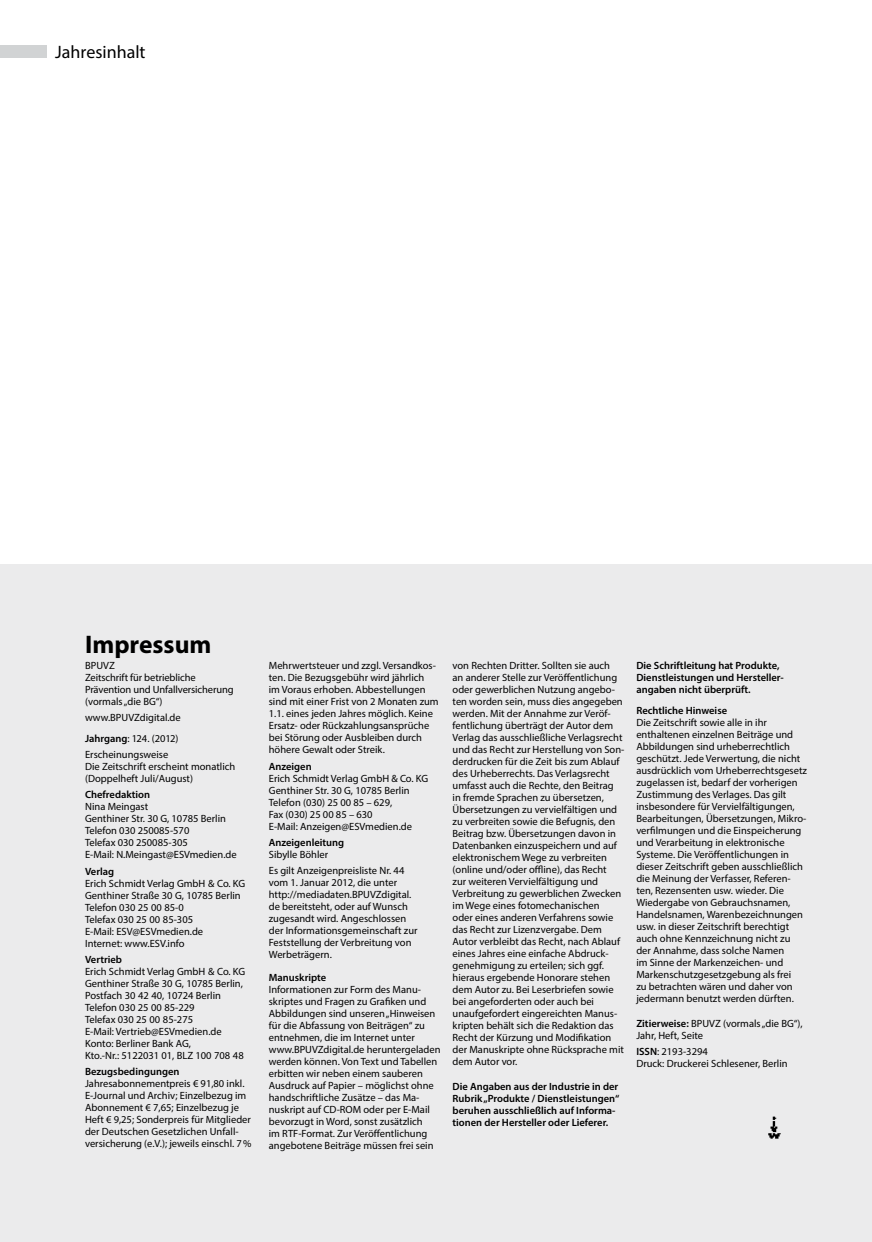
<style>
.page{position:relative;width:872px;height:1242px;background:#fff}
.page>*{position:absolute;margin:0;border:0;box-sizing:border-box;transform-origin:0 0}
.t1{font:700 25.5px "Myriad Pro";color:#000}
.t2{font:18px "Myriad Pro";color:#000}
.t3{font:10.5px/12px "Myriad Pro";color:#000}
.t4{font:600 10.5px/12px "Myriad Pro";color:#000}
.s1{font-weight:600}
</style>
<div class="page">
<div style="left:0;top:46px;width:47px;height:12px;background:#d1d3d4"></div>
<div style="left:0;top:564px;width:872px;height:678px;background:#ebebec"></div>
<img style="left:768px;top:1116px;width:13px;height:23px">
<h2 class="t2" style="left:55px;top:41px;width:92px">Jahresinhalt</h2>
<h1 class="t1" style="left:85px;top:627px;width:128px">Impressum</h1>
<p class="t3" style="left:85px;top:659px;width:150px">BPUVZ<br>Zeitschrift für betriebliche<br>Prävention und Unfallversicherung (vormals „die BG“)</p>
<p class="t3" style="left:85px;top:707px;width:97px;line-height:20.5px">www.BPUVZdigital.de<br><span class="s1">Jahrgang</span>: 124. (2012)</p>
<p class="t3" style="left:85px;top:748px;width:152px">Erscheinungsweise<br>Die Zeitschrift erscheint monatlich (Doppelheft Juli/August)</p>
<p class="t4" style="left:85px;top:788px;width:67px">Chefredaktion</p>
<p class="t3" style="left:85px;top:801px;width:153px">Nina Meingast<br>Genthiner Str. 30 G, 10785 Berlin<br>Telefon 030 250085-570<br>Telefax 030 250085-305<br>E-Mail: N.Meingast@ESVmedien.de</p>
<p class="t4" style="left:85px;top:865px;width:31px">Verlag</p>
<p class="t3" style="left:85px;top:877px;width:162px">Erich Schmidt Verlag GmbH &amp; Co. KG<br>Genthiner Straße 30 G, 10785 Berlin<br>Telefon 030 25 00 85-0<br>Telefax 030 25 00 85-305<br>E-Mail: ESV@ESVmedien.de<br>Internet: www.ESV.info</p>
<p class="t4" style="left:85px;top:953px;width:38px">Vertrieb</p>
<p class="t3" style="left:85px;top:965px;width:162px">Erich Schmidt Verlag GmbH &amp; Co. KG<br>Genthiner Straße 30 G, 10785 Berlin,<br>Postfach 30 42 40, 10724 Berlin<br>Telefon 030 25 00 85-229<br>Telefax 030 25 00 85-275<br>E-Mail: Vertrieb@ESVmedien.de<br>Konto: Berliner Bank AG,<br>Kto.-Nr.: 5122031 01, BLZ 100 708 48</p>
<p class="t4" style="left:85px;top:1065px;width:96px">Bezugsbedingungen</p>
<p class="t3" style="left:85px;top:1077px;width:168px">Jahresabonnementpreis € 91,80 inkl.<br>E-Journal und Archiv; Einzelbezug im Abonnement € 7,65; Einzelbezug je Heft € 9,25; Sonderpreis für Mitglieder der Deutschen Gesetzlichen Unfall&shy;versicherung (e.V.); jeweils einschl. 7%</p>
<p class="t3" style="left:269px;top:659px;width:171px">Mehrwertsteuer und zzgl. Versandkos&shy;ten. Die Bezugsgebühr wird jährlich<br>im Voraus erhoben. Abbestellungen sind mit einer Frist von 2 Monaten zum 1.1. eines jeden Jahres möglich. Keine Ersatz- oder Rückzahlungsansprüche bei Störung oder Ausbleiben durch höhere Gewalt oder Streik.</p>
<p class="t4" style="left:269px;top:759px;width:44px">Anzeigen</p>
<p class="t3" style="left:269px;top:772px;width:161px">Erich Schmidt Verlag GmbH &amp; Co. KG<br>Genthiner Str. 30 G, 10785 Berlin<br>Telefon (030) 25 00 85 – 629,<br>Fax (030) 25 00 85 – 630<br>E-Mail: Anzeigen@ESVmedien.de</p>
<p class="t4" style="left:269px;top:836px;width:77px">Anzeigenleitung</p>
<p class="t3" style="left:269px;top:846px;width:137px;line-height:16.2px">Sibylle Böhler<br>Es gilt Anzeigenpreisliste Nr. 44</p>
<p class="t3" style="left:269px;top:876px;width:150px">vom 1. Januar 2012, die unter http://mediadaten.BPUVZdigital. de bereitsteht, oder auf Wunsch zugesandt wird. Angeschlossen der Informationsgemeinschaft zur<br>Feststellung der Verbreitung von<br>Werbeträgern.</p>
<p class="t4" style="left:269px;top:971px;width:59px">Manuskripte</p>
<p class="t3" style="left:269px;top:983px;width:173px">Informationen zur Form des Manu&shy;skriptes und Fragen zu Grafiken und Abbildungen sind unseren „Hinweisen für die Abfassung von Beiträgen“ zu entnehmen, die im Internet unter www.BPUVZdigital.de heruntergeladen werden können. Von Text und Tabellen erbitten wir neben einem sauberen Ausdruck auf Papier – möglichst ohne handschriftliche Zusätze – das Ma&shy;nuskript auf CD-ROM oder per E-Mail bevorzugt in Word, sonst zusätzlich<br>im RTF-Format. Zur Veröffentlichung angebotene Beiträge müssen frei sein</p>
<p class="t3" style="left:452px;top:659px;width:173px">von Rechten Dritter. Sollten sie auch<br>an anderer Stelle zur Veröffentlichung oder gewerblichen Nutzung angebo&shy;ten worden sein, muss dies angegeben werden. Mit der Annahme zur Veröf&shy;fentlichung überträgt der Autor dem Verlag das ausschließliche Verlagsrecht und das Recht zur Herstellung von Son&shy;derdrucken für die Zeit bis zum Ablauf des Urheberrechts. Das Verlagsrecht umfasst auch die Rechte, den Beitrag in fremde Sprachen zu übersetzen, Übersetzungen zu vervielfältigen und zu verbreiten sowie die Befugnis, den Beitrag bzw. Übersetzungen davon in Datenbanken einzuspeichern und auf elektronischem Wege zu verbreiten (online und/oder offline), das Recht<br>zur weiteren Vervielfältigung und Verbreitung zu gewerblichen Zwecken im Wege eines fotomechanischen<br>oder eines anderen Verfahrens sowie das Recht zur Lizenzvergabe. Dem Autor verbleibt das Recht, nach Ablauf eines Jahres eine einfache Abdruck&shy;genehmigung zu erteilen; sich ggf. hieraus ergebende Honorare stehen dem Autor zu. Bei Leserbriefen sowie bei angeforderten oder auch bei unaufgefordert eingereichten Manus&shy;kripten behält sich die Redaktion das Recht der Kürzung und Modifikation der Manuskripte ohne Rücksprache mit dem Autor vor.</p>
<p class="t4" style="left:452px;top:1080px;width:168px">Die Angaben aus der Industrie in der Rubrik „Produkte / Dienstleistungen“ beruhen ausschließlich auf Informa&shy;tionen der Hersteller oder Lieferer.</p>
<p class="t4" style="left:636px;top:659px;width:149px">Die Schriftleitung hat Produkte,<br>Dienstleistungen und Hersteller&shy;angaben nicht überprüft.</p>
<p class="t4" style="left:636px;top:704px;width:92px">Rechtliche Hinweise</p>
<p class="t3" style="left:636px;top:716px;width:172px">Die Zeitschrift sowie alle in ihr enthaltenen einzelnen Beiträge und Abbildungen sind urheberrechtlich geschützt. Jede Verwertung, die nicht ausdrücklich vom Urheberrechtsgesetz zugelassen ist, bedarf der vorherigen Zustimmung des Verlages. Das gilt insbesondere für Vervielfältigungen, Bearbeitungen, Übersetzungen, Mikro&shy;verfilmungen und die Einspeicherung und Verarbeitung in elektronische Systeme. Die Veröffentlichungen in dieser Zeitschrift geben ausschließlich die Meinung der Verfasser, Referen&shy;ten, Rezensenten usw. wieder. Die Wiedergabe von Gebrauchsnamen, Handelsnamen, Warenbezeichnungen usw. in dieser Zeitschrift berechtigt auch ohne Kennzeichnung nicht zu der Annahme, dass solche Namen<br>im Sinne der Markenzeichen- und Markenschutzgesetzgebung als frei<br>zu betrachten wären und daher von jedermann benutzt werden dürften.</p>
<p class="t3" style="left:636px;top:1017px;width:168px"><span class="s1">Zitierweise:</span> BPUVZ (vormals „die BG“),<br>Jahr, Heft, Seite</p>
<p class="t3" style="left:636px;top:1045px;width:153px"><span class="s1">ISSN</span>: 2193-3294<br>Druck: Druckerei Schlesener, Berlin</p>
</div>
